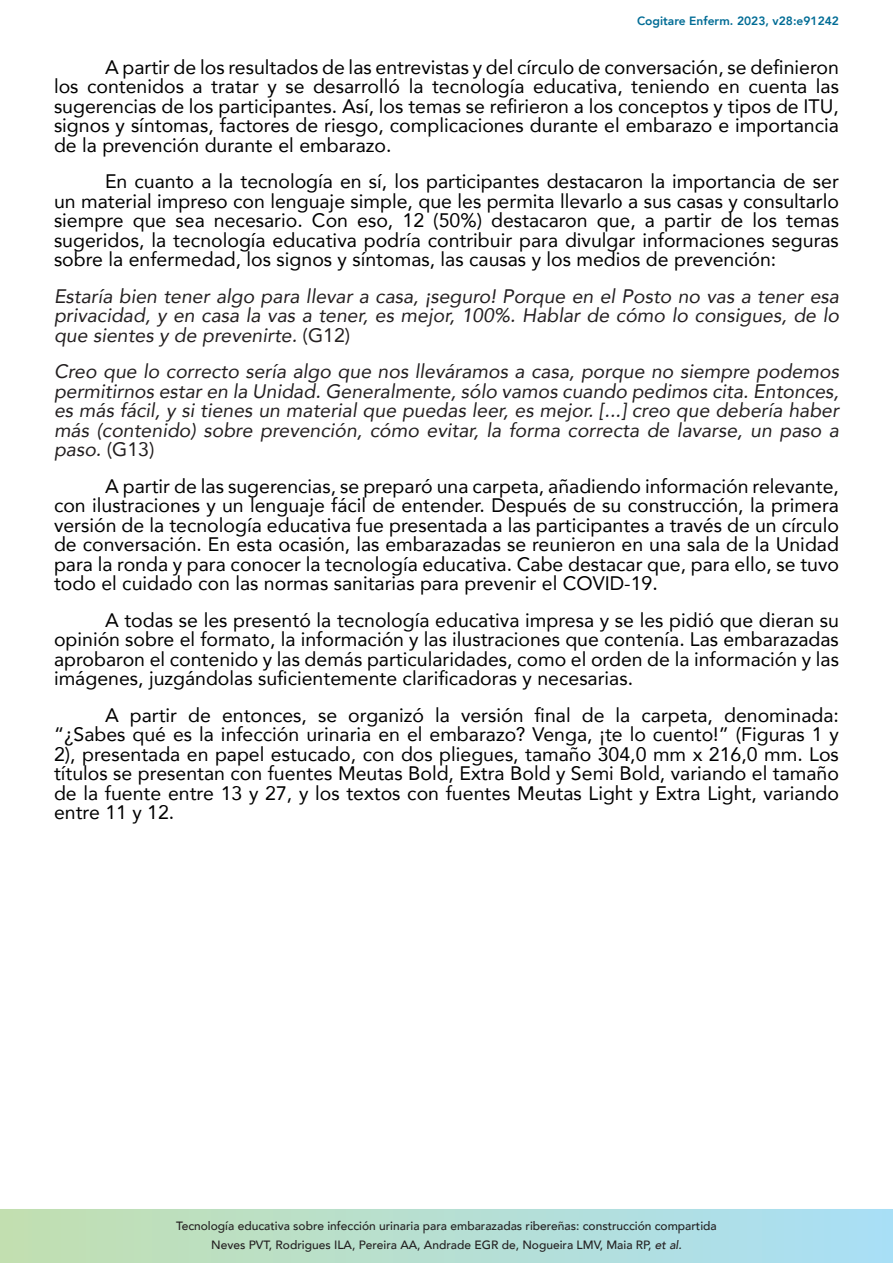
<style>
.page{position:relative;width:893px;height:1263px;background:#fff}
.page>*{position:absolute;margin:0;border:0;box-sizing:border-box;transform-origin:0 0}
.t1{font:19.5px/19.5px "Avenir";color:#000;text-align:justify}
.t2{font:italic 19.5px/19.5px "Avenir";color:#231f20;text-align:justify}
.t3{font:500 12px/18.6px "Avenir";color:#231f20;text-align:center}
.t4{font:800 12px "Avenir";color:#006c95}
.s1{font-style:normal}
.s2{font-style:italic}
</style>
<div class="page">
<svg style="left:0;top:1209px;width:893px;height:54px;background:#b6dfd2"></svg>
<p class="t4" style="left:637px;top:10px;width:203px">Cogitare Enferm. 2023, v28:e91242</p>
<p class="t1" style="left:54px;top:56px;width:786px;text-indent:51px">A partir de los resultados de las entrevistas y del círculo de conversación, se definieron los contenidos a tratar y se desarrolló la tecnología educativa, teniendo en cuenta las sugerencias de los participantes. Así, los temas se refirieron a los conceptos y tipos de ITU, signos y síntomas, factores de riesgo, complicaciones durante el embarazo e importancia de la prevención durante el embarazo.</p>
<p class="t1" style="left:54px;top:171px;width:786px;text-indent:51px">En cuanto a la tecnología en sí, los participantes destacaron la importancia de ser un material impreso con lenguaje simple, que les permita llevarlo a sus casas y consultarlo siempre que sea necesario. Con eso, 12 (50%) destacaron que, a partir de los temas sugeridos, la tecnología educativa podría contribuir para divulgar informaciones seguras sobre la enfermedad, los signos y síntomas, las causas y los medios de prevención:</p>
<p class="t2" style="left:54px;top:286px;width:786px">Estaría bien tener algo para llevar a casa, ¡seguro! Porque en el Posto no vas a tener esa privacidad, y en casa la vas a tener, es mejor, 100%. Hablar de cómo lo consigues, de lo que sientes y de prevenirte. <span class="s1">(G12)</span></p>
<p class="t2" style="left:54px;top:361px;width:786px">Creo que lo correcto sería algo que nos lleváramos a casa, porque no siempre podemos permitirnos estar en la Unidad. Generalmente, sólo vamos cuando pedimos cita. Entonces, es más fácil, y si tienes un material que puedas leer, es mejor. [...] creo que debería haber más (contenido) sobre prevención, cómo evitar, la forma correcta de lavarse, un paso a paso. <span class="s1">(G13)</span></p>
<p class="t1" style="left:54px;top:475px;width:786px;text-indent:51px">A partir de las sugerencias, se preparó una carpeta, añadiendo información relevante, con ilustraciones y un lenguaje fácil de entender. Después de su construcción, la primera versión de la tecnología educativa fue presentada a las participantes a través de un círculo de conversación. En esta ocasión, las embarazadas se reunieron en una sala de la Unidad para la ronda y para conocer la tecnología educativa. Cabe destacar que, para ello, se tuvo todo el cuidado con las normas sanitarias para prevenir el COVID-19.</p>
<p class="t1" style="left:54px;top:609px;width:787px;text-indent:51px">A todas se les presentó la tecnología educativa impresa y se les pidió que dieran su opinión sobre el formato, la información y las ilustraciones que contenía. Las embarazadas aprobaron el contenido y las demás particularidades, como el orden de la información y las imágenes, juzgándolas suficientemente clarificadoras y necesarias.</p>
<p class="t1" style="left:54px;top:704px;width:787px;text-indent:51px">A partir de entonces, se organizó la versión final de la carpeta, denominada: “¿Sabes qué es la infección urinaria en el embarazo? Venga, ¡te lo cuento!” (Figuras 1 y 2), presentada en papel estucado, con dos pliegues, tamaño 304,0 mm x 216,0 mm. Los títulos se presentan con fuentes Meutas Bold, Extra Bold y Semi Bold, variando el tamaño de la fuente entre 13 y 27, y los textos con fuentes Meutas Light y Extra Light, variando entre 11 y 12.</p>
<p class="t3" style="left:176px;top:1216px;width:542px">Tecnología educativa sobre infección urinaria para embarazadas ribereñas: construcción compartida<br>Neves PVT, Rodrigues ILA, Pereira AA, Andrade EGR de, Nogueira LMV, Maia RP, <span class="s2">et al.</span></p>
</div>
